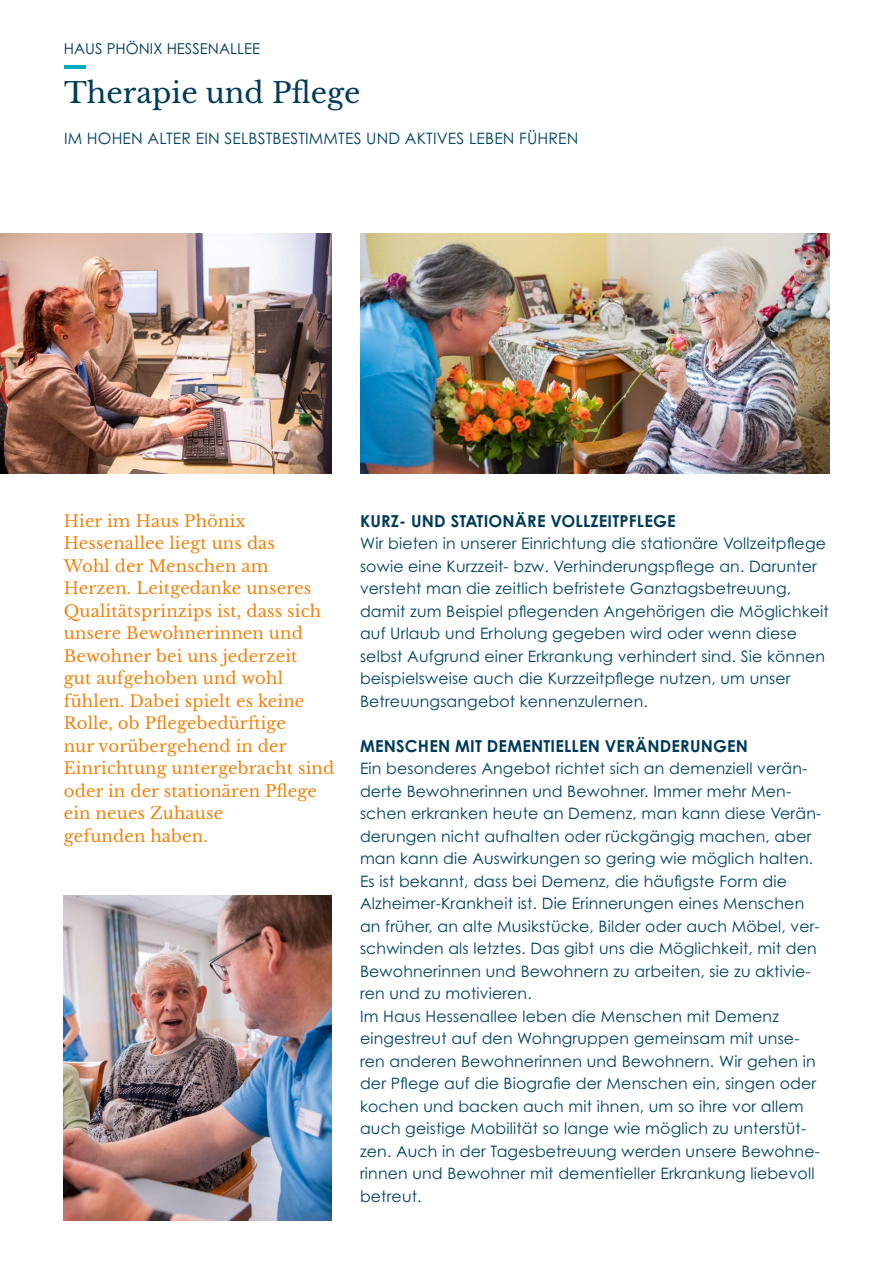
<style>
.page{position:relative;width:893px;height:1263px;background:#fff}
.page>*{position:absolute;margin:0;border:0;box-sizing:border-box;transform-origin:0 0}
.t1{font:28.5px "Libre Baskerville";color:#003b57}
.t2{font:16.5px/22.5px "Libre Baskerville";letter-spacing:.01em;color:#f0830f}
.t3{font:700 16.5px "Century Gothic Pro";letter-spacing:.01em;color:#003b57}
.t4{font:15.75px/22.5px "Century Gothic Pro";letter-spacing:.01em;color:#004460}
.t5{font:15px "Century Gothic Pro";color:#003b57}
</style>
<div class="page">
<hr style="left:892px;top:0;width:1px;height:1263px;background:#ece7dd">
<hr style="left:64px;top:65px;width:22px;height:4px;background:#00aec2">
<img style="left:0;top:234px;width:332px;height:239px">
<img style="left:64px;top:896px;width:268px;height:324px">
<img style="left:360px;top:234px;width:469px;height:239px">
<p class="t5" style="left:64px;top:39px;width:198px">HAUS PHÖNIX HESSENALLEE</p>
<h1 class="t1" style="left:64px;top:75px;width:298px">Therapie und Pflege</h1>
<p class="t4" style="left:64px;top:127px;width:516px">IM HOHEN ALTER EIN SELBSTBESTIMMTES UND AKTIVES LEBEN FÜHREN</p>
<p class="t2" style="left:64px;top:509px;width:272px">Hier im Haus Phönix<br>Hessenallee liegt uns das<br>Wohl der Menschen am<br>Herzen. Leitgedanke unseres<br>Qualitätsprinzips ist, dass sich unsere Bewohnerinnen und<br>Bewohner bei uns jederzeit<br>gut aufgehoben und wohl fühlen. Dabei spielt es keine<br>Rolle, ob Pflegebedürftige<br>nur vorübergehend in der<br>Einrichtung untergebracht sind oder in der stationären Pflege ein neues Zuhause<br>gefunden haben.</p>
<p class="t3" style="left:360px;top:510px;width:317px">KURZ- UND STATIONÄRE VOLLZEITPFLEGE</p>
<p class="t4" style="left:360px;top:532px;width:470px">Wir bieten in unserer Einrichtung die stationäre Vollzeitpflege sowie eine Kurzzeit- bzw. Verhinderungspflege an. Darunter versteht man die zeitlich befristete Ganztagsbetreuung, damit zum Beispiel pflegenden Angehörigen die Möglichkeit auf Urlaub und Erholung gegeben wird oder wenn diese selbst Aufgrund einer Erkrankung verhindert sind. Sie können beispielsweise auch die Kurzzeitpflege nutzen, um unser Betreuungsangebot kennenzulernen.</p>
<p class="t3" style="left:360px;top:735px;width:390px">MENSCHEN MIT DEMENTIELLEN VERÄNDERUNGEN</p>
<p class="t4" style="left:360px;top:757px;width:463px">Ein besonderes Angebot richtet sich an demenziell verän&shy;derte Bewohnerinnen und Bewohner. Immer mehr Men&shy;schen erkranken heute an Demenz, man kann diese Verän&shy;derungen nicht aufhalten oder rückgängig machen, aber man kann die Auswirkungen so gering wie möglich halten.<br>Es ist bekannt, dass bei Demenz, die häufigste Form die Alzheimer-Krankheit ist. Die Erinnerungen eines Menschen an früher, an alte Musikstücke, Bilder oder auch Möbel, ver&shy;schwinden als letztes. Das gibt uns die Möglichkeit, mit den Bewohnerinnen und Bewohnern zu arbeiten, sie zu aktivie&shy;ren und zu motivieren.<br>Im Haus Hessenallee leben die Menschen mit Demenz eingestreut auf den Wohngruppen gemeinsam mit unse&shy;ren anderen Bewohnerinnen und Bewohnern. Wir gehen in der Pflege auf die Biografie der Menschen ein, singen oder kochen und backen auch mit ihnen, um so ihre vor allem auch geistige Mobilität so lange wie möglich zu unterstüt&shy;zen. Auch in der Tagesbetreuung werden unsere Bewohne&shy;rinnen und Bewohner mit dementieller Erkrankung liebevoll betreut.</p>
</div>
